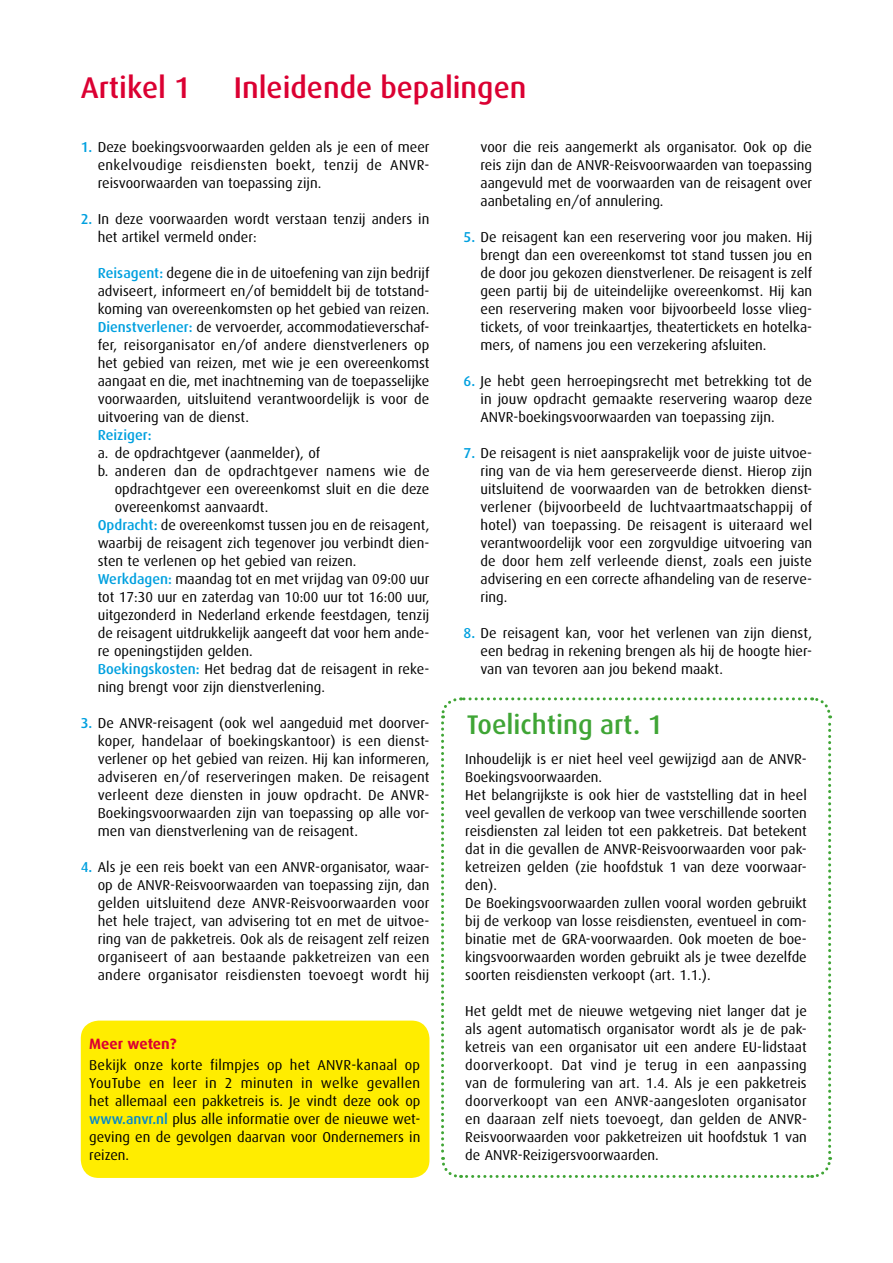
<style>
.page{position:relative;width:893px;height:1263px;background:#fff}
.page>*{position:absolute;margin:0;border:0;box-sizing:border-box;transform-origin:0 0}
.t1{font:500 30px "Dax";color:#db0032}
.t2{font:500 27px "Dax";color:#3fa535}
.t3{font:700 15px "Dax";color:#db0032}
.t4{font:14.4px/18px "Dax";color:#000;text-align:justify}
.t5{font:14.4px "Dax";letter-spacing:.02em;color:#000}
.t6{font:500 14.4px "Dax";color:#00a0df}
.s1{font-weight:500;color:#00a0df}
.s2{font-weight:500;color:#0086ce}
</style>
<div class="page">
<svg style="left:441px;top:697px;width:392px;height:481px"></svg>
<div style="left:81px;top:1020px;width:348px;height:158px;background:#ffed00;border-radius:18px"></div>
<h1 class="t1" style="left:81px;top:71px;width:111px">Artikel 1</h1>
<h1 class="t1" style="left:234px;top:71px;width:294px">Inleidende bepalingen</h1>
<p class="t4" style="left:98px;top:138px;width:333px;text-indent:-17px"><span class="s1">1.</span> Deze boekingsvoorwaarden gelden als je een of meer enkelvoudige reisdiensten boekt, tenzij de ANVR&shy;reisvoorwaarden van toepassing zijn.</p>
<p class="t4" style="left:98px;top:210px;width:333px;text-indent:-17px"><span class="s1">2.</span> In deze voorwaarden wordt verstaan tenzij anders in het artikel vermeld onder:</p>
<p class="t4" style="left:98px;top:264px;width:333px"><span class="s1">Reisagent:</span> degene die in de uitoefening van zijn bedrijf adviseert, informeert en/of bemiddelt bij de totstand&shy;koming van overeenkomsten op het gebied van reizen.<br><span class="s1">Dienstverlener:</span> de vervoerder, accommodatieverschaf&shy;fer, reisorganisator en/of andere dienstverleners op het gebied van reizen, met wie je een overeenkomst aangaat en die, met inachtneming van de toepasselijke voorwaarden, uitsluitend verantwoordelijk is voor de uitvoering van de dienst.</p>
<p class="t6" style="left:98px;top:427px;width:55px">Reiziger:</p>
<p class="t4" style="left:98px;top:444px;width:224px">a. de opdrachtgever (aanmelder), of</p>
<p class="t5" style="left:98px;top:463px;width:333px">b. anderen dan de opdrachtgever namens wie de</p>
<p class="t4" style="left:115px;top:480px;width:316px">opdrachtgever een overeenkomst sluit en die deze</p>
<p class="t4" style="left:115px;top:498px;width:155px">overeenkomst aanvaardt.</p>
<p class="t4" style="left:98px;top:516px;width:333px"><span class="s1">Opdracht:</span> de overeenkomst tussen jou en de reisagent,</p>
<p class="t4" style="left:98px;top:534px;width:333px">waarbij de reisagent zich tegenover jou verbindt dien-</p>
<p class="t4" style="left:98px;top:552px;width:260px">sten te verlenen op het gebied van reizen.</p>
<p class="t4" style="left:98px;top:570px;width:333px"><span class="s1">Werkdagen:</span> maandag tot en met vrijdag van 09:00 uur</p>
<p class="t4" style="left:98px;top:588px;width:333px">tot 17:30 uur en zaterdag van 10:00 uur tot 16:00 uur,</p>
<p class="t4" style="left:98px;top:606px;width:333px">uitgezonderd in Nederland erkende feestdagen, tenzij</p>
<p class="t4" style="left:98px;top:624px;width:333px">de reisagent uitdrukkelijk aangeeft dat voor hem ande-</p>
<p class="t4" style="left:98px;top:642px;width:156px">re openingstijden gelden.</p>
<p class="t4" style="left:98px;top:660px;width:333px"><span class="s1">Boekingskosten:</span> Het bedrag dat de reisagent in reke-</p>
<p class="t4" style="left:98px;top:678px;width:229px">ning brengt voor zijn dienstverlening.</p>
<p class="t4" style="left:98px;top:714px;width:333px;text-indent:-17px"><span class="s1">3.</span> De ANVR-reisagent (ook wel aangeduid met doorver&shy;koper, handelaar of boekingskantoor) is een dienst&shy;verlener op het gebied van reizen. Hij kan informeren, adviseren en/of reserveringen maken. De reisagent verleent deze diensten in jouw opdracht. De ANVR-Boekingsvoorwaarden zijn van toepassing op alle vor&shy;men van dienstverlening van de reisagent.</p>
<p class="t4" style="left:98px;top:858px;width:333px;text-indent:-17px"><span class="s1">4.</span> Als je een reis boekt van een ANVR-organisator, waar&shy;op de ANVR-Reisvoorwaarden van toepassing zijn, dan gelden uitsluitend deze ANVR-Reisvoorwaarden voor het hele traject, van advisering tot en met de uitvoe&shy;ring van de pakketreis. Ook als de reisagent zelf reizen organiseert of aan bestaande pakketreizen van een andere organisator reisdiensten toevoegt wordt hij</p>
<p class="t4" style="left:480px;top:138px;width:333px">voor die reis aangemerkt als organisator. Ook op die reis zijn dan de ANVR-Reisvoorwaarden van toepassing aangevuld met de voorwaarden van de reisagent over aanbetaling en/of annulering.</p>
<p class="t4" style="left:480px;top:228px;width:333px;text-indent:-17px"><span class="s1">5.</span> De reisagent kan een reservering voor jou maken. Hij brengt dan een overeenkomst tot stand tussen jou en de door jou gekozen dienstverlener. De reisagent is zelf geen partij bij de uiteindelijke overeenkomst. Hij kan een reservering maken voor bijvoorbeeld losse vlieg&shy;tickets, of voor treinkaartjes, theatertickets en hotelka&shy;mers, of namens jou een verzekering afsluiten.</p>
<p class="t4" style="left:480px;top:372px;width:333px;text-indent:-17px"><span class="s1">6.</span> Je hebt geen herroepingsrecht met betrekking tot de in jouw opdracht gemaakte reservering waarop deze ANVR-boekingsvoorwaarden van toepassing zijn.</p>
<p class="t4" style="left:480px;top:444px;width:333px;text-indent:-17px"><span class="s1">7.</span> De reisagent is niet aansprakelijk voor de juiste uitvoe&shy;ring van de via hem gereserveerde dienst. Hierop zijn uitsluitend de voorwaarden van de betrokken dienst&shy;verlener (bijvoorbeeld de luchtvaartmaatschappij of hotel) van toepassing. De reisagent is uiteraard wel verantwoordelijk voor een zorgvuldige uitvoering van de door hem zelf verleende dienst, zoals een juiste advisering en een correcte afhandeling van de reserve&shy;ring.</p>
<p class="t4" style="left:480px;top:624px;width:333px;text-indent:-17px"><span class="s1">8.</span> De reisagent kan, voor het verlenen van zijn dienst, een bedrag in rekening brengen als hij de hoogte hier&shy;van van tevoren aan jou bekend maakt.</p>
<h2 class="t2" style="left:467px;top:709px;width:197px">Toelichting art. 1</h2>
<p class="t4" style="left:465px;top:750px;width:343px;text-align:left">Inhoudelijk is er niet heel veel gewijzigd aan de ANVR-Boekingsvoorwaarden.<br>Het belangrijkste is ook hier de vaststelling dat in heel veel gevallen de verkoop van twee verschillende soorten reisdiensten zal leiden tot een pakketreis. Dat betekent dat in die gevallen de ANVR-Reisvoorwaarden voor pak&shy;ketreizen gelden (zie hoofdstuk 1 van deze voorwaar&shy;den).<br>De Boekingsvoorwaarden zullen vooral worden gebruikt bij de verkoop van losse reisdiensten, eventueel in com&shy;binatie met de GRA-voorwaarden. Ook moeten de boe&shy;kingsvoorwaarden worden gebruikt als je twee dezelfde soorten reisdiensten verkoopt (art. 1.1.).</p>
<p class="t4" style="left:465px;top:1002px;width:343px">Het geldt met de nieuwe wetgeving niet langer dat je als agent automatisch organisator wordt als je de pak&shy;ketreis van een organisator uit een andere EU-lidstaat doorverkoopt. Dat vind je terug in een aanpassing van de formulering van art. 1.4. Als je een pakketreis doorverkoopt van een ANVR-aangesloten organisator en daaraan zelf niets toevoegt, dan gelden de ANVR-Reisvoorwaarden voor pakketreizen uit hoofdstuk 1 van de ANVR-Reizigersvoorwaarden.</p>
<p class="t3" style="left:89px;top:1035px;width:89px">Meer weten?</p>
<p class="t4" style="left:89px;top:1056px;width:333px">Bekijk onze korte filmpjes op het ANVR-kanaal op YouTube en leer in 2 minuten in welke gevallen het allemaal een pakketreis is. Je vindt deze ook op <span class="s2">www.anvr.nl</span> plus alle informatie over de nieuwe wet&shy;geving en de gevolgen daarvan voor Ondernemers in reizen.</p>
</div>
